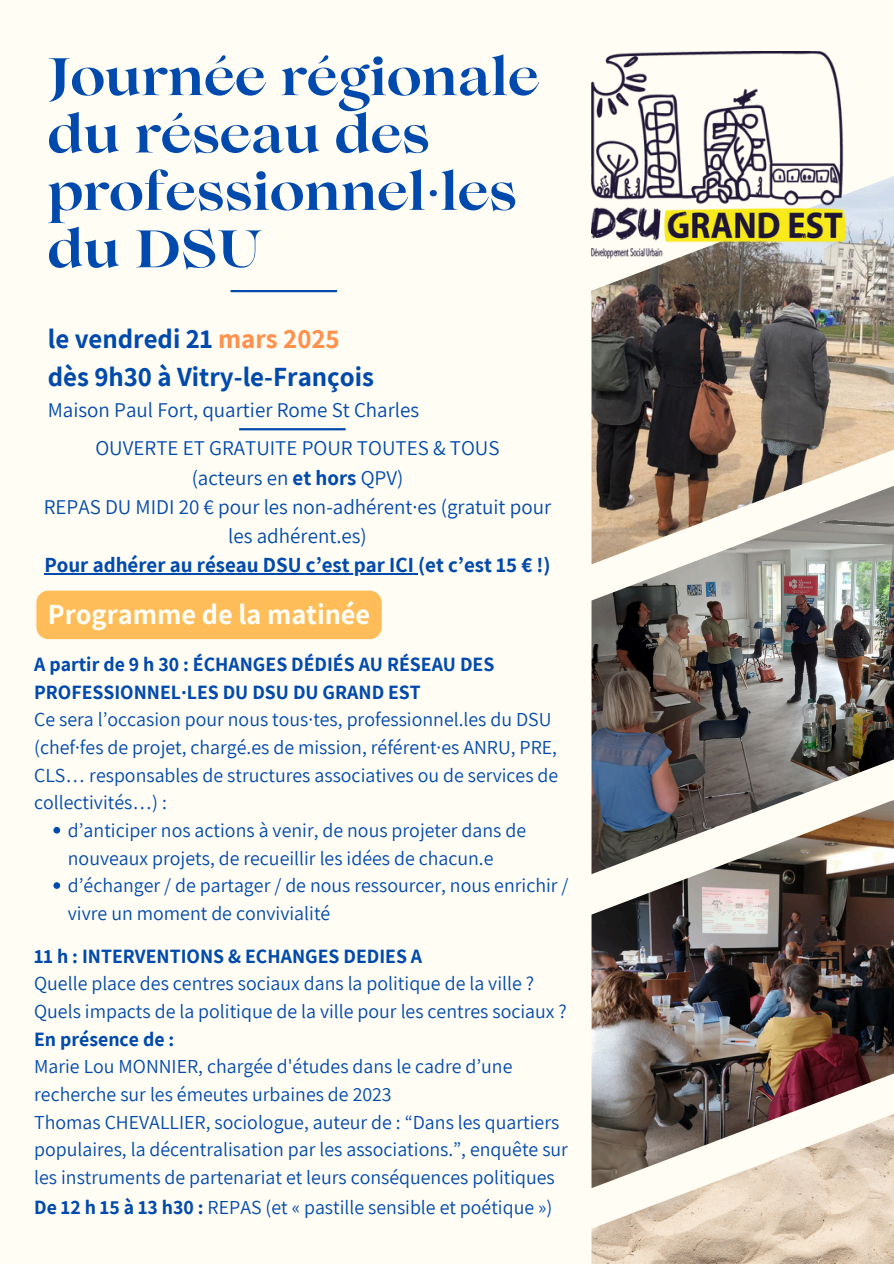
<style>
.page{position:relative;width:894px;height:1264px;background:#fff}
.page>*{position:absolute;margin:0;border:0;box-sizing:border-box;transform-origin:0 0}
.t1{font:700 52.5px/57.3px "Lovelace";color:#004aad}
.t2{font:700 28.5px "Assistant";color:#fffdf4}
.t3{font:700 27px/37.2px "Assistant";color:#004aad}
.t4{font:21px/29.2px "Assistant";color:#004aad;text-align:center}
.t5{font:700 21px "Assistant";color:#004aad}
.t6{font:19.8px/27.6px "Assistant";color:#004aad}
.t7{font:700 19.8px/27.6px "Assistant";color:#004aad}
.s1{color:#ff914d}
.s2{font-weight:700}
</style>
<div class="page">
<div style="left:0;top:0;width:893px;height:1263px;background:#fffdf4"></div>
<hr style="left:230px;top:290px;width:107px;height:2px;background:#004aad">
<hr style="left:239px;top:428px;width:106px;height:2px;background:#004aad">
<img style="left:591px;top:176px;width:302px;height:284px">
<img style="left:591px;top:460px;width:302px;height:314px">
<img style="left:591px;top:774px;width:302px;height:314px">
<img style="left:591px;top:1088px;width:302px;height:175px">
<img style="left:591px;top:51px;width:254px;height:207px">
<div style="left:36px;top:590px;width:345px;height:49px;background:#ffbd59;border-radius:12px"></div>
<svg style="left:53px;top:826px;width:7px;height:7px"></svg>
<svg style="left:53px;top:882px;width:7px;height:6px"></svg>
<hr style="left:44px;top:573px;width:374px;height:1px;background:#004aad">
<p class="t1" style="left:48px;top:54px;width:493px">Journée régionale du réseau des professionnel·les du DSU</p>
<p class="t3" style="left:48px;top:320px;width:327px">le vendredi 21 <span class="s1">mars 2025 </span>dès 9h30 à Vitry-le-François</p>
<p class="t4" style="left:48px;top:394px;width:373px">Maison Paul Fort, quartier Rome St Charles</p>
<p class="t4" style="left:95px;top:433px;width:405px">OUVERTE ET GRATUITE POUR TOUTES &amp; TOUS</p>
<p class="t4" style="left:192px;top:462px;width:213px">(acteurs en <span class="s2">et hors</span> QPV)</p>
<p class="t4" style="left:44px;top:491px;width:509px">REPAS DU MIDI 20 € pour les non-adhérent·es (gratuit pour les adhérent.es)</p>
<p class="t5" style="left:44px;top:551px;width:507px">Pour adhérer au réseau DSU c’est par ICI (et c’est 15 € !)</p>
<p class="t2" style="left:48px;top:595px;width:324px">Programme de la matinée</p>
<p class="t7" style="left:34px;top:650px;width:461px">A partir de 9 h 30 : ÉCHANGES DÉDIÉS AU RÉSEAU DES<br>PROFESSIONNEL·LES DU DSU DU GRAND EST</p>
<p class="t6" style="left:34px;top:705px;width:525px">Ce sera l’occasion pour nous tous·tes, professionnel.les du DSU (chef·fes de projet, chargé.es de mission, référent·es ANRU, PRE, CLS… responsables de structures associatives ou de services de collectivités…) :</p>
<p class="t6" style="left:68px;top:815px;width:459px">d’anticiper nos actions à venir, de nous projeter dans de nouveaux projets, de recueillir les idées de chacun.e</p>
<h2 class="t6" style="left:68px;top:871px;width:502px">d’échanger / de partager / de nous ressourcer, nous enrichir / vivre un moment de convivialité</h2>
<p class="t7" style="left:34px;top:941px;width:389px">11 h : INTERVENTIONS &amp; ECHANGES DEDIES A</p>
<p class="t6" style="left:34px;top:969px;width:501px">Quelle place des centres sociaux dans la politique de la ville ?</p>
<p class="t6" style="left:34px;top:996px;width:534px">Quels impacts de la politique de la ville pour les centres sociaux ?</p>
<p class="t7" style="left:34px;top:1024px;width:142px">En présence de :</p>
<p class="t6" style="left:34px;top:1052px;width:479px">Marie Lou MONNIER, chargée d'études dans le cadre d’une recherche sur les émeutes urbaines de 2023</p>
<p class="t6" style="left:34px;top:1107px;width:535px">Thomas CHEVALLIER, sociologue, auteur de : “Dans les quartiers populaires, la décentralisation par les associations.”, enquête sur les instruments de partenariat et leurs conséquences politiques</p>
<p class="t6" style="left:34px;top:1192px;width:519px"><span class="s2">De 12 h 15 à 13 h30 :</span> REPAS (et « pastille sensible et poétique »)</p>
</div>
